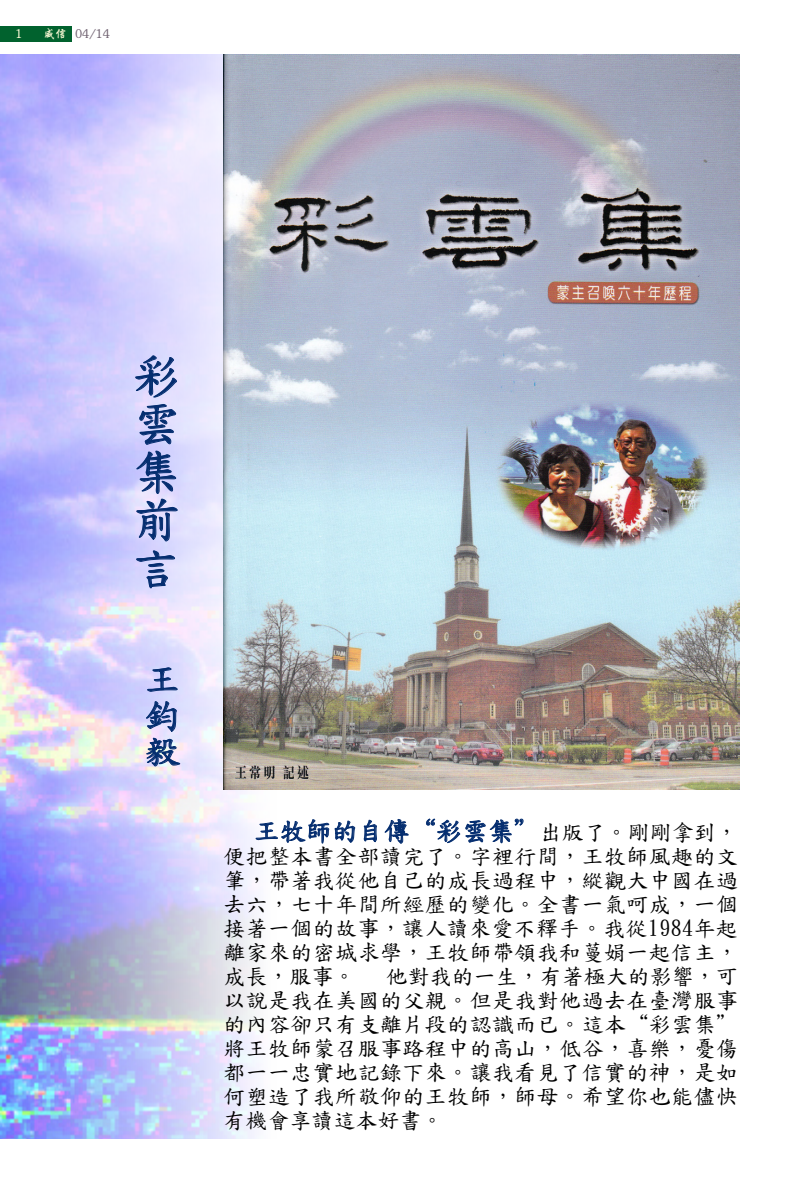
<style>
.page{position:relative;width:808px;height:1191px;background:#fff}
.page>*{position:absolute;margin:0;border:0;box-sizing:border-box;transform-origin:0 0}
.段落內容{font:48px/48px "DF Kai Shu SB Estd BF";color:#052e70;text-align:justify}
.段落內容-2{font:36px/36px "DF Kai Shu SB Estd BF";color:#052e70;text-align:justify}
.段落內容-3{font:26px "DF Kai Shu SB Estd BF";color:#052e70}
.段落內容-4{font:22px/24px "DF Kai Shu SB Estd BF";letter-spacing:.02em;color:#000;text-align:justify}
.t1{font:12px "FZXKFW GB1 0";color:#706271}
.t2{font:12px "FZXKFW GB1 0";color:#fffcd8}
.s1{color:#fffcd8}
.s2{font-size:22px;color:#000}
</style>
<div class="page">
<div style="left:0;top:26px;width:72px;height:15px;background:#01622e"></div>
<img style="left:0;top:54px;width:255px;height:1084px">
<svg style="left:255px;top:819px;width:101px;height:25px"></svg>
<svg style="left:363px;top:819px;width:14px;height:24px"></svg>
<svg style="left:384px;top:819px;width:25px;height:25px"></svg>
<svg style="left:426px;top:818px;width:98px;height:25px"></svg>
<img style="left:223px;top:54px;width:517px;height:736px">
<svg style="left:135px;top:355px;width:43px;height:187px;background:#afb5e0"></svg>
<svg style="left:136px;top:550px;width:40px;height:39px;background:#b5bbe5"></svg>
<svg style="left:145px;top:621px;width:36px;height:146px;background:#bdc1e5"></svg>
<p class="t2" style="left:15px;top:28px;width:9px">1</p>
<p class="t1" style="left:43px;top:28px;width:68px"><span class="s1">威信</span> 04/14</p>
<p class="段落內容" style="left:133px;top:352px;width:49px">彩雲集前言</p>
<p class="段落內容-2" style="left:145px;top:661px;width:37px">王鈞毅</p>
<p class="段落內容-3" style="left:254px;top:818px;width:486px">王牧師的自傳“彩雲集”<span class="s2">出版了。剛剛拿到，</span></p>
<p class="段落內容-4" style="left:223px;top:844px;width:516px">便把整本書全部讀完了。字裡行間，王牧師風趣的文筆，帶著我從他自己的成長過程中，縱觀大中國在過去六，七十年間所經歷的變化。全書一氣呵成，一個接著一個的故事，讓人讀來愛不釋手。我從1984年起離家來的密城求學，王牧師帶領我和蔓娟一起信主，成長，服事。</p>
<p class="段落內容-4" style="left:223px;top:964px;width:516px;text-indent:163px">他對我的一生，有著極大的影響，可以說是我在美國的父親。但是我對他過去在臺灣服事的內容卻只有支離片段的認識而已。這本“彩雲集”將王牧師蒙召服事路程中的高山，低谷，喜樂，憂傷都一一忠實地記錄下來。讓我看見了信實的神，是如何塑造了我所敬仰的王牧師，師母。希望你也能儘快有機會享讀這本好書。</p>
</div>
